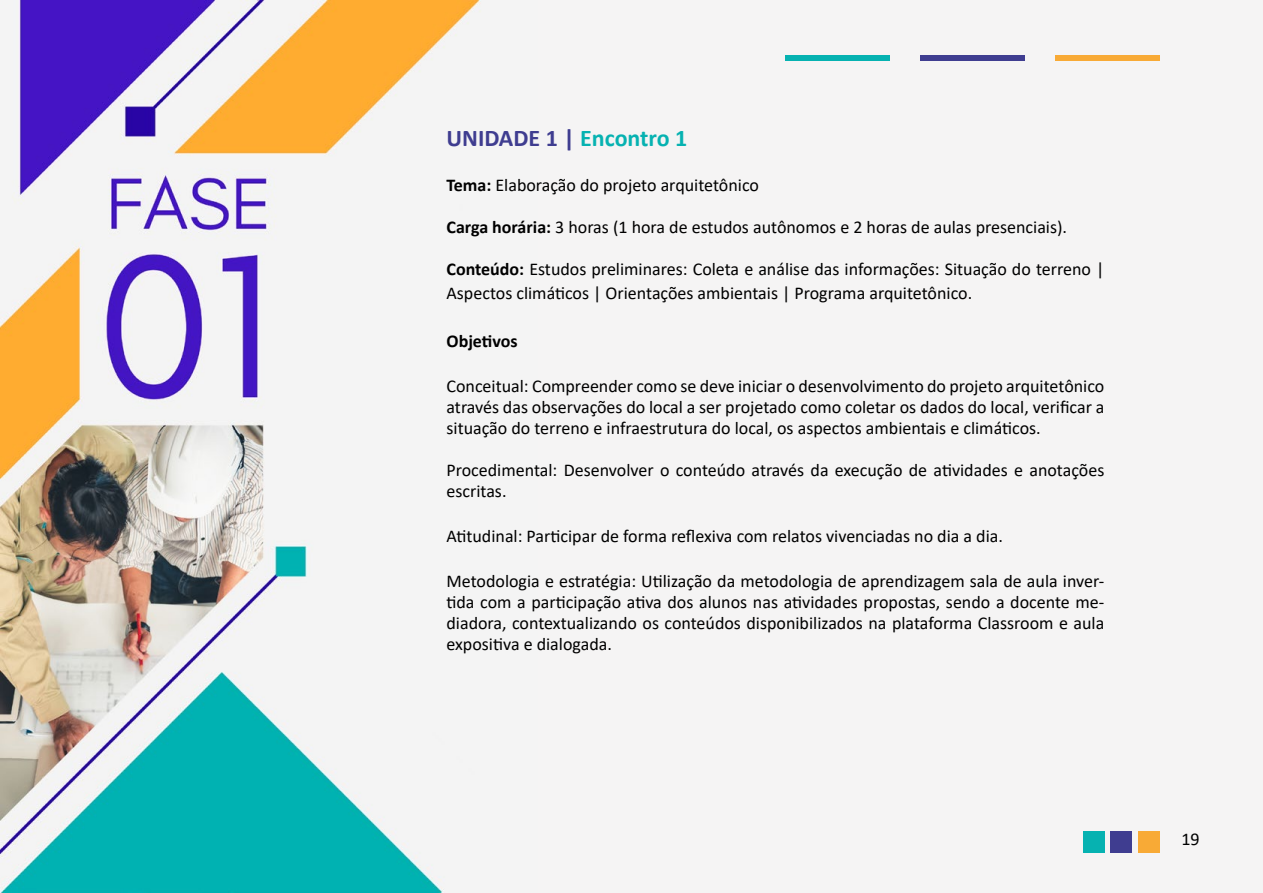
<style>
.page{position:relative;width:1263px;height:893px;background:#f5f4f4}
.page>*{position:absolute;margin:0;border:0;box-sizing:border-box;transform-origin:0 0}
.t1{font:700 24px "Calibri";color:#3f3d90}
.t2{font:18px/21px "Calibri";color:#000}
.t3{font:700 18px "Calibri";color:#000}
.s1{color:#06b2b1}
.s2{font-weight:700}
</style>
<div class="page">
<div style="left:1083px;top:831px;width:21px;height:22px;background:#06b2b1"></div>
<div style="left:1111px;top:831px;width:21px;height:22px;background:#3f3d90"></div>
<div style="left:1138px;top:831px;width:22px;height:22px;background:#f8aa36"></div>
<div style="left:785px;top:55px;width:104px;height:6px;background:#06b2b1"></div>
<div style="left:920px;top:55px;width:104px;height:6px;background:#3f3d90"></div>
<div style="left:1055px;top:55px;width:105px;height:6px;background:#f8aa36"></div>
<img style="left:1px;top:0;width:479px;height:892px">
<h1 class="t1" style="left:446px;top:121px;width:242px">UNIDADE 1 | <span class="s1">Encontro 1</span></h1>
<p class="t2" style="left:446px;top:174px;width:314px"><span class="s2">Tema:</span> Elaboração do projeto arquitetônico</p>
<p class="t2" style="left:446px;top:216px;width:622px"><span class="s2">Carga horária:</span> 3 horas (1 hora de estudos autônomos e 2 horas de aulas presenciais).</p>
<p class="t2" style="left:446px;top:256px;width:659px;line-height:24px"><span class="s2">Conteúdo:</span> Estudos preliminares: Coleta e análise das informações: Situação do terreno |<br>Aspectos climáticos | Orientações ambientais | Programa arquitetônico.</p>
<p class="t3" style="left:446px;top:328px;width:73px">Objetivos</p>
<p class="t2" style="left:446px;top:375px;width:659px;text-align:justify">Conceitual: Compreender como se deve iniciar o desenvolvimento do projeto arquitetônico através das observações do local a ser projetado como coletar os dados do local, verificar a situação do terreno e infraestrutura do local, os aspectos ambientais e climáticos.</p>
<p class="t2" style="left:446px;top:459px;width:659px">Procedimental: Desenvolver o conteúdo através da execução de atividades e anotações escritas.</p>
<p class="t2" style="left:446px;top:525px;width:558px">Atitudinal: Participar de forma reflexiva com relatos vivenciadas no dia a dia.</p>
<p class="t2" style="left:446px;top:570px;width:659px;text-align:justify">Metodologia e estratégia: Utilização da metodologia de aprendizagem sala de aula inver&shy;tida com a participação ativa dos alunos nas atividades propostas, sendo a docente me&shy;diadora, contextualizando os conteúdos disponibilizados na plataforma Classroom e aula expositiva e dialogada.</p>
<p class="t2" style="left:1181px;top:828px;width:20px">19</p>
</div>
